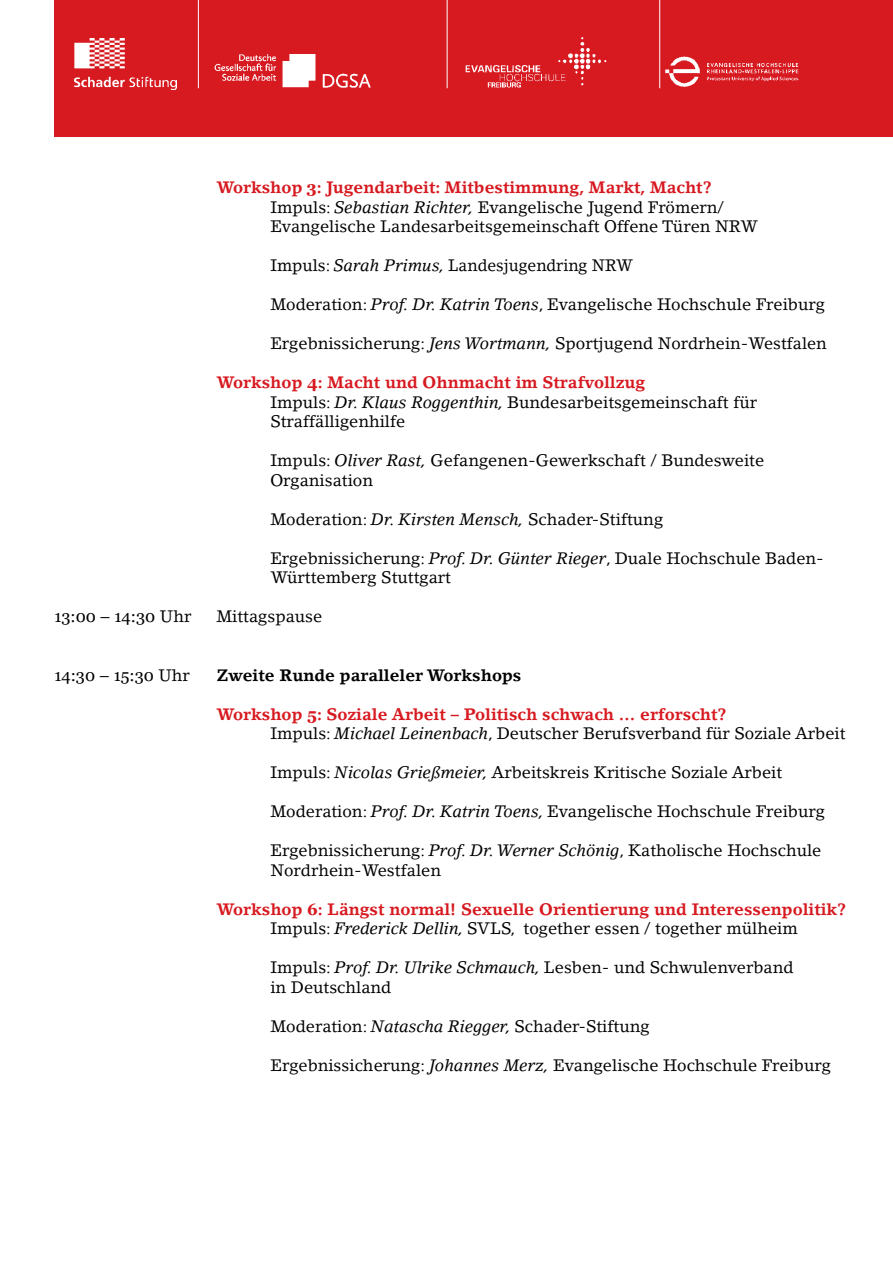
<style>
.page{position:relative;width:893px;height:1263px;background:#fff}
.page>*{position:absolute;margin:0;border:0;box-sizing:border-box;transform-origin:0 0}
.t1{font:16.5px/19.5px "Lino Letter Std";color:#000}
.t2{font:700 16.5px/19.5px "Lino Letter Std";color:#d71920}
.t3{font:700 16.5px "Lino Letter Std";color:#000}
.t4{font:16.5px "Georgia";color:#000}
.s1{font-weight:700;color:#d71920}
.s2{font-family:"Georgia";font-weight:700;color:#d71920}
.s3{font-style:italic}
.s4{font-family:"Lino Letter Std"}
.s5{font-family:"Georgia"}
.s6{font-weight:400;color:#000}
.s7{font-weight:400;font-style:italic;color:#000}
</style>
<div class="page">
<div style="left:54px;top:0;width:839px;height:137px;background:#d71920"></div>
<img style="left:75px;top:38px;width:102px;height:51px">
<hr style="left:198px;top:0;width:1px;height:88px;background:#fff">
<img style="left:214px;top:54px;width:157px;height:34px">
<img style="left:465px;top:37px;width:142px;height:51px">
<img style="left:659px;top:0;width:140px;height:89px">
<hr style="left:447px;top:0;width:1px;height:88px;background:#fff">
<hr style="left:659px;top:0;width:1px;height:88px;background:#fff">
<p class="t1" style="left:270px;top:178px;width:489px;text-indent:-54px"><span class="s1">Workshop</span> <span class="s2">3</span><span class="s1">: Jugendarbeit: Mitbestimmung, Markt, Macht?<br></span>Impuls: <span class="s3">Sebastian Richter,</span> Evangelische Jugend Frömern/<br>Evangelische Landesarbeitsgemeinschaft Offene Türen NRW</p>
<p class="t1" style="left:270px;top:256px;width:364px">Impuls: <span class="s3">Sarah Primus,</span> Landesjugendring NRW</p>
<p class="t1" style="left:270px;top:295px;width:556px">Moderation: <span class="s3">Prof. Dr. Katrin Toens</span>, Evangelische Hochschule Freiburg</p>
<p class="t1" style="left:270px;top:334px;width:558px">Ergebnissicherung: <span class="s3">Jens Wortmann,</span> Sportjugend Nordrhein-Westfalen</p>
<p class="t1" style="left:270px;top:373px;width:488px;text-indent:-54px"><span class="s1">Workshop</span> <span class="s2">4</span><span class="s1">: Macht und Ohnmacht im Strafvollzug<br></span>Impuls: <span class="s3">Dr. Klaus Roggenthin,</span> Bundesarbeitsgemeinschaft für<br>Straffälligenhilfe</p>
<p class="t1" style="left:270px;top:451px;width:495px">Impuls: <span class="s3">Oliver Rast,</span> Gefangenen-Gewerkschaft / Bundesweite<br>Organisation</p>
<p class="t1" style="left:270px;top:509px;width:394px">Moderation: <span class="s3">Dr. Kirsten Mensch,</span> Schader-Stiftung</p>
<p class="t1" style="left:270px;top:548px;width:555px">Ergebnissicherung: <span class="s3">Prof. Dr. Günter Rieger</span>, Duale Hochschule Baden-<br>Württemberg Stuttgart</p>
<p class="t4" style="left:54px;top:607px;width:139px">13:00 – 14:30 <span class="s4">Uhr</span></p>
<p class="t1" style="left:216px;top:607px;width:108px">Mittagspause</p>
<p class="t4" style="left:54px;top:665px;width:137px">14:30 – 15:30 <span class="s4">Uhr</span></p>
<p class="t3" style="left:216px;top:665px;width:306px">Zweite Runde paralleler Workshops</p>
<p class="t2" style="left:270px;top:704px;width:577px;text-indent:-54px">Workshop <span class="s5">5</span>: Soziale Arbeit – Politisch schwach … erforscht?<br><span class="s6">Impuls:</span> <span class="s7">Michael Leinenbach</span><span class="s6">, Deutscher Berufsverband für Soziale Arbeit</span></p>
<p class="t1" style="left:270px;top:763px;width:513px">Impuls: <span class="s3">Nicolas Grießmeier,</span> Arbeitskreis Kritische Soziale Arbeit</p>
<p class="t1" style="left:270px;top:802px;width:556px">Moderation: <span class="s3">Prof. Dr. Katrin Toens,</span> Evangelische Hochschule Freiburg</p>
<p class="t1" style="left:270px;top:841px;width:553px">Ergebnissicherung: <span class="s3">Prof. Dr. Werner Schönig</span>, Katholische Hochschule<br>Nordrhein-Westfalen</p>
<p class="t2" style="left:216px;top:899px;width:632px;text-align:center">Workshop <span class="s5">6</span>: Längst normal! Sexuelle Orientierung und Interessenpolitik?<br><span class="s6">Impuls:</span> <span class="s7">Frederick Dellin,</span> <span class="s6">SVLS, together essen / together mülheim</span></p>
<p class="t1" style="left:270px;top:958px;width:525px">Impuls: <span class="s3">Prof. Dr. Ulrike Schmauch,</span> Lesben- und Schwulenverband in Deutschland</p>
<p class="t1" style="left:270px;top:1016px;width:381px">Moderation: <span class="s3">Natascha Riegger,</span> Schader-Stiftung</p>
<p class="t1" style="left:270px;top:1055px;width:562px">Ergebnissicherung: <span class="s3">Johannes Merz,</span> Evangelische Hochschule Freiburg</p>
</div>
